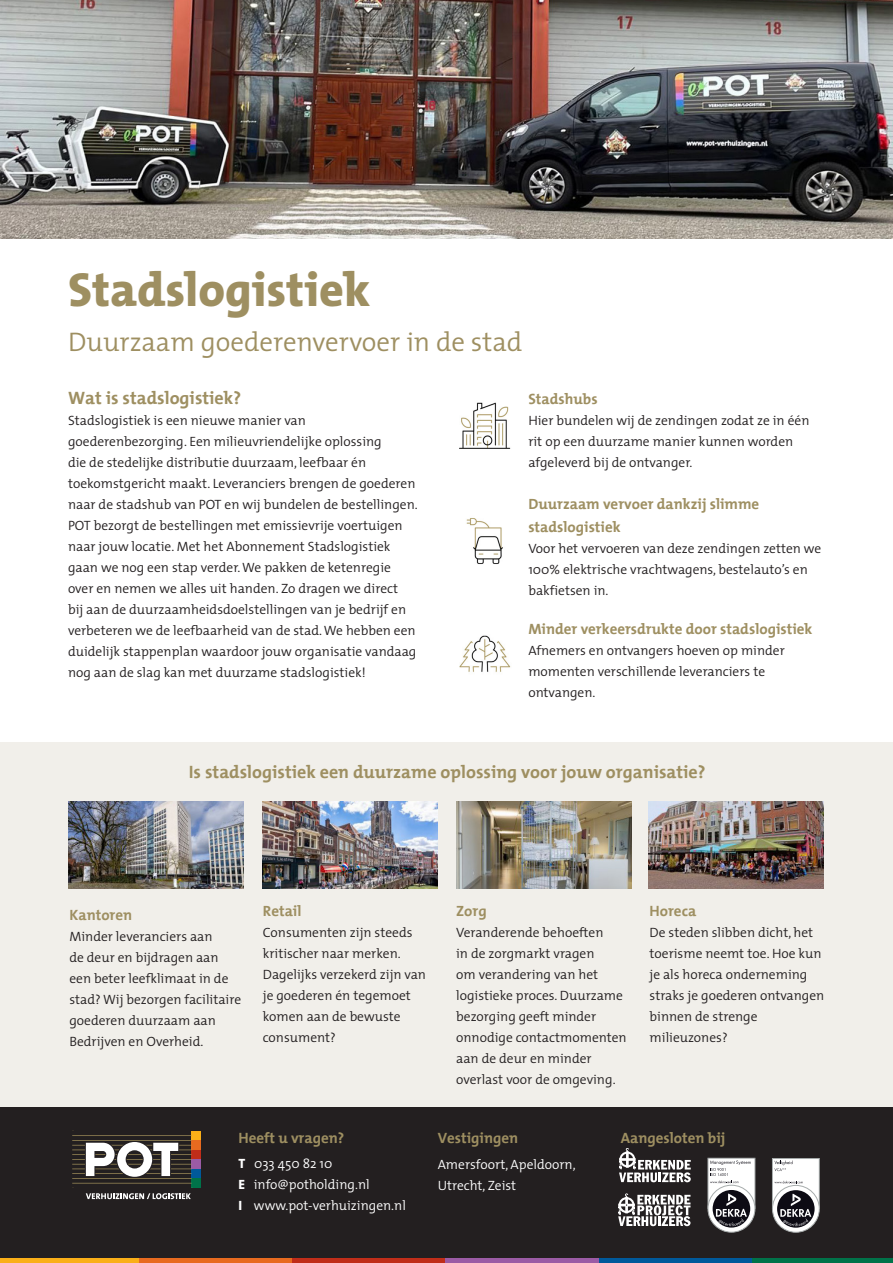
<style>
.page{position:relative;width:893px;height:1263px;background:#fff}
.page>*{position:absolute;margin:0;border:0;box-sizing:border-box;transform-origin:0 0}
.t1{font:800 48px "The Mix";color:#9e8f61}
.t2{font:300 27px "The Mix";color:#9e8f61}
.t3{font:700 18px "The Mix";color:#9e8f61}
.t4{font:700 15px/22.5px "The Mix";color:#9e8f61}
.t5{font:300 13.5px/21px "The Mix";color:#231f20}
.t6{font:300 13.5px/21px "The Mix";color:#fff}
.s1{font-weight:800}
</style>
<div class="page">
<div style="left:0;top:742px;width:893px;height:387px;background:#f1efea"></div>
<div style="left:0;top:1108px;width:893px;height:155px;background:#231f20"></div>
<img style="left:0;top:0;width:893px;height:239px">
<div style="left:0;top:1258px;width:140px;height:5px;background:#faaf18"></div>
<div style="left:139px;top:1258px;width:153px;height:5px;background:#e86a1f"></div>
<div style="left:292px;top:1258px;width:154px;height:5px;background:#c02d19"></div>
<div style="left:446px;top:1258px;width:153px;height:5px;background:#9b5ba5"></div>
<div style="left:599px;top:1258px;width:153px;height:5px;background:#00599b"></div>
<div style="left:752px;top:1258px;width:141px;height:5px;background:#007249"></div>
<div style="left:192px;top:1131px;width:9px;height:9px;background:#faaf18"></div>
<div style="left:192px;top:1140px;width:9px;height:10px;background:#e86a1f"></div>
<div style="left:192px;top:1150px;width:9px;height:9px;background:#c02d19"></div>
<div style="left:192px;top:1159px;width:9px;height:10px;background:#9b5ba5"></div>
<div style="left:192px;top:1169px;width:9px;height:9px;background:#00599b"></div>
<div style="left:192px;top:1178px;width:9px;height:10px;background:#007249"></div>
<svg style="left:72px;top:1131px;width:120px;height:68px"></svg>
<div style="left:708px;top:1158px;width:47px;height:50px;background:#fff"></div>
<div style="left:708px;top:1158px;width:47px;height:50px;border:1px solid #a7acac"></div>
<svg style="left:708px;top:1185px;width:47px;height:47px"></svg>
<div style="left:708px;top:1185px;width:47px;height:47px;border:1px solid #a7acac;border-radius:50%"></div>
<svg style="left:713px;top:1190px;width:37px;height:37px"></svg>
<svg style="left:716px;top:1193px;width:31px;height:33px"></svg>
<svg style="left:710px;top:1160px;width:41px;height:24px"></svg>
<div style="left:772px;top:1158px;width:47px;height:50px;background:#fff"></div>
<div style="left:772px;top:1158px;width:48px;height:51px;border:1px solid #a7acac"></div>
<svg style="left:772px;top:1185px;width:47px;height:47px"></svg>
<div style="left:772px;top:1185px;width:48px;height:47px;border:1px solid #a7acac;border-radius:50%"></div>
<svg style="left:777px;top:1190px;width:38px;height:38px"></svg>
<svg style="left:780px;top:1194px;width:31px;height:32px"></svg>
<svg style="left:774px;top:1181px;width:29px;height:3px"></svg>
<svg style="left:774px;top:1160px;width:19px;height:11px"></svg>
<svg style="left:618px;top:1193px;width:72px;height:33px"></svg>
<svg style="left:619px;top:1148px;width:72px;height:34px"></svg>
<img style="left:68px;top:801px;width:175px;height:88px">
<img style="left:262px;top:801px;width:176px;height:88px">
<img style="left:456px;top:801px;width:176px;height:88px">
<img style="left:648px;top:801px;width:176px;height:88px">
<img style="left:466px;top:518px;width:37px;height:46px">
<img style="left:459px;top:402px;width:52px;height:47px">
<img style="left:459px;top:635px;width:52px;height:37px">
<h1 class="t1" style="left:68px;top:249px;width:304px">Stadslogistiek</h1>
<h2 class="t2" style="left:68px;top:319px;width:456px">Duurzaam goederenvervoer in de stad</h2>
<h3 class="t3" style="left:68px;top:382px;width:175px">Wat is stadslogistiek?</h3>
<p class="t5" style="left:68px;top:409px;width:351px">Stadslogistiek is een nieuwe manier van goederenbezorging. Een milieuvriendelijke oplossing<br>die de stedelijke distributie duurzaam, leefbaar én toekomstgericht maakt. Leveranciers brengen de goederen naar de stadshub van POT en wij bundelen de bestellingen.<br>POT bezorgt de bestellingen met emissievrije voertuigen naar jouw locatie. Met het Abonnement Stadslogistiek gaan we nog een stap verder. We pakken de ketenregie over en nemen we alles uit handen. Zo dragen we direct<br>bij aan de duurzaamheidsdoelstellingen van je bedrijf en verbeteren we de leefbaarheid van de stad. We hebben een duidelijk stappenplan waardoor jouw organisatie vandaag nog aan de slag kan met duurzame stadslogistiek!</p>
<p class="t4" style="left:528px;top:387px;width:71px">Stadshubs</p>
<p class="t5" style="left:528px;top:409px;width:283px">Hier bundelen wij de zendingen zodat ze in één rit op een duurzame manier kunnen worden afgeleverd bij de ontvanger.</p>
<p class="t4" style="left:528px;top:492px;width:232px">Duurzaam vervoer dankzij slimme stadslogistiek</p>
<p class="t5" style="left:528px;top:537px;width:295px">Voor het vervoeren van deze zendingen zetten we<br>100% elektrische vrachtwagens, bestelauto’s en bakfietsen in.</p>
<p class="t4" style="left:528px;top:617px;width:286px">Minder verkeersdrukte door stadslogistiek</p>
<p class="t5" style="left:528px;top:639px;width:258px">Afnemers en ontvangers hoeven op minder momenten verschillende leveranciers te ontvangen.</p>
<h3 class="t3" style="left:189px;top:757px;width:518px">Is stadslogistiek een duurzame oplossing voor jouw organisatie?</h3>
<p class="t4" style="left:69px;top:903px;width:64px">Kantoren</p>
<p class="t5" style="left:69px;top:925px;width:173px">Minder leveranciers aan<br>de deur en bijdragen aan een beter leefklimaat in de stad? Wij bezorgen facilitaire goederen duurzaam aan<br>Bedrijven en Overheid.</p>
<p class="t4" style="left:263px;top:899px;width:40px">Retail</p>
<p class="t5" style="left:263px;top:922px;width:165px">Consumenten zijn steeds kritischer naar merken.<br>Dagelijks verzekerd zijn van je goederen én tegemoet komen aan de bewuste consument?</p>
<p class="t4" style="left:456px;top:899px;width:32px">Zorg</p>
<p class="t5" style="left:456px;top:922px;width:172px">Veranderende behoeften<br>in de zorgmarkt vragen<br>om verandering van het logistieke proces. Duurzame bezorging geeft minder onnodige contactmomenten aan de deur en minder overlast voor de omgeving.</p>
<p class="t4" style="left:650px;top:899px;width:48px">Horeca</p>
<p class="t5" style="left:650px;top:922px;width:176px">De steden slibben dicht, het toerisme neemt toe. Hoe kun je als horeca onderneming straks je goederen ontvangen binnen de strenge milieuzones?</p>
<p class="t4" style="left:238px;top:1126px;width:107px">Heeft u vragen?</p>
<p class="t4" style="left:438px;top:1126px;width:82px">Vestigingen</p>
<p class="t4" style="left:621px;top:1126px;width:106px">Aangesloten bij</p>
<p class="t6" style="left:238px;top:1153px;width:169px"><span class="s1">T</span> 033 450 82 10<br><span class="s1">E</span> info@potholding.nl<br><span class="s1">I</span> www.pot-verhuizingen.nl</p>
<p class="t6" style="left:438px;top:1153px;width:139px">Amersfoort, Apeldoorn,<br>Utrecht, Zeist</p>
</div>
